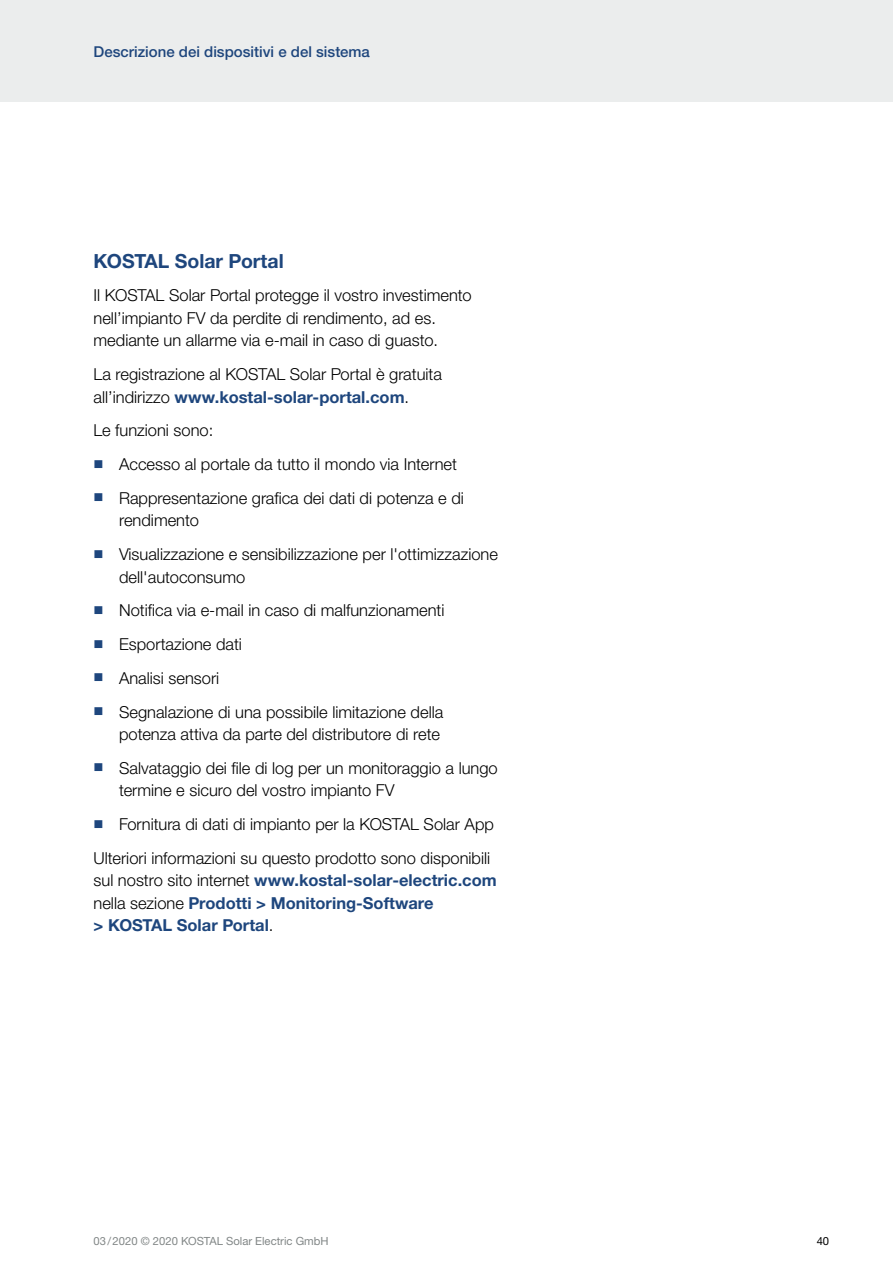
<style>
.page{position:relative;width:893px;height:1263px;background:#fff}
.page>*{position:absolute;margin:0;border:0;box-sizing:border-box;transform-origin:0 0}
.t1{font:700 19.5px "Helvetica Neue LTW1 G";color:#1e467d}
.t2{font:300 16.5px/33.8px "Helvetica Neue LTW1 G";color:#000}
.t3{font:700 16.5px/22.5px "Helvetica Neue LTW1 G";color:#1e467d}
.t4{font:500 15px "Helvetica Neue LTW1 G";color:#1e467d}
.t5{font:11.25px "Helvetica Neue LTW1 G";color:#828787}
.t6{font:11.25px "Helvetica Neue LTW1 G";color:#000}
.s1{font-weight:700;color:#1e467d}
.s2{font-family:"KOSTSYMB";font-weight:400;font-size:13.5px;color:#1e467d}
.s3{font-weight:300;color:#000}
</style>
<div class="page">
<div style="left:0;top:0;width:893px;height:102px;background:#ebeded"></div>
<p class="t4" style="left:94px;top:43px;width:278px">Descrizione dei dispositivi e del sistema</p>
<p class="t1" style="left:94px;top:249px;width:192px">KOSTAL Solar Portal</p>
<p class="t2" style="left:94px;top:284px;width:380px;line-height:22.5px">Il KOSTAL Solar Portal protegge il vostro investimento nell’impianto FV da perdite di rendimento, ad es. mediante un allarme via e-mail in caso di guasto.</p>
<p class="t2" style="left:94px;top:363px;width:350px;line-height:22.5px">La registrazione al KOSTAL Solar Portal è gratuita all’indirizzo <span class="s1">www.kostal-solar-portal.com</span>.</p>
<p class="t2" style="left:94px;top:414px;width:372px">Le funzioni sono:<br><span class="s2">n</span> Accesso al portale da tutto il mondo via Internet <span class="s2">n</span> Rappresentazione grafica dei dati di potenza e di</p>
<p class="t2" style="left:94px;top:504px;width:406px;text-indent:26px">rendimento<br><span class="s2">n</span> Visualizzazione e sensibilizzazione per l'ottimizzazione</p>
<p class="t2" style="left:94px;top:560px;width:352px;text-indent:26px">dell'autoconsumo<br><span class="s2">n</span> Notifica via e-mail in caso di malfunzionamenti <span class="s2">n</span> Esportazione dati<br><span class="s2">n</span> Analisi sensori<br><span class="s2">n</span> Segnalazione di una possibile limitazione della</p>
<p class="t2" style="left:94px;top:717px;width:406px;text-indent:26px">potenza attiva da parte del distributore di rete<br><span class="s2">n</span> Salvataggio dei file di log per un monitoraggio a lungo</p>
<p class="t2" style="left:94px;top:774px;width:402px;text-indent:26px">termine e sicuro del vostro impianto FV<br><span class="s2">n</span> Fornitura di dati di impianto per la KOSTAL Solar App<br>Ulteriori informazioni su questo prodotto sono disponibili</p>
<p class="t3" style="left:94px;top:869px;width:405px"><span class="s3">sul nostro sito internet</span> www.kostal-solar-electric.com <span class="s3">nella sezione</span> Prodotti &gt; Monitoring-Software<br>&gt; KOSTAL Solar Portal<span class="s3">.</span></p>
<p class="t5" style="left:94px;top:1234px;width:237px">03/2020 © 2020 KOSTAL Solar Electric GmbH</p>
<p class="t6" style="left:817px;top:1234px;width:14px">40</p>
</div>
